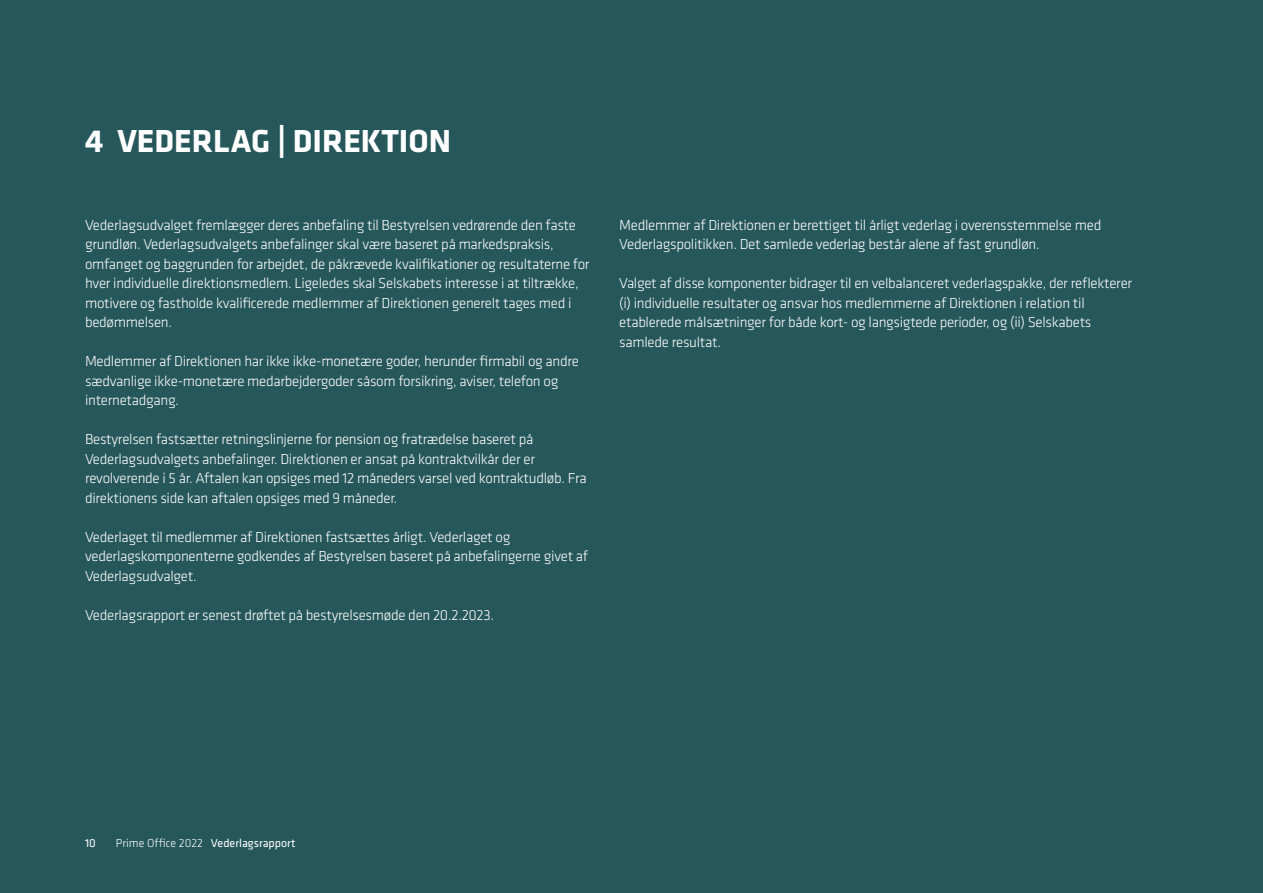
<style>
.page{position:relative;width:1263px;height:893px;background:#26575a}
.page>*{position:absolute;margin:0;border:0;box-sizing:border-box;transform-origin:0 0}
.t1{font:700 33px "Klavika";color:#fff}
.t2{font:300 15px/19.5px "Klavika";letter-spacing:-.02em;color:#fff}
.t3{font:12px "Klavika";color:#fff}
.s1{font-weight:300}
</style>
<div class="page">
<h1 class="t1" style="left:85px;top:123px;width:368px">4 VEDERLAG | DIREKTION</h1>
<p class="t2" style="left:85px;top:215px;width:506px">Vederlagsudvalget fremlægger deres anbefaling til Bestyrelsen vedrørende den faste grundløn. Vederlagsudvalgets anbefalinger skal være baseret på markedspraksis, omfanget og baggrunden for arbejdet, de påkrævede kvalifikationer og resultaterne for hver individuelle direktionsmedlem. Ligeledes skal Selskabets interesse i at tiltrække, motivere og fastholde kvalificerede medlemmer af Direktionen generelt tages med i bedømmelsen.</p>
<p class="t2" style="left:85px;top:352px;width:495px">Medlemmer af Direktionen har ikke ikke-monetære goder, herunder firmabil og andre sædvanlige ikke-monetære medarbejdergoder såsom forsikring, aviser, telefon og internetadgang.</p>
<p class="t2" style="left:85px;top:430px;width:503px">Bestyrelsen fastsætter retningslinjerne for pension og fratrædelse baseret på Vederlagsudvalgets anbefalinger. Direktionen er ansat på kontraktvilkår der er revolverende i 5 år. Aftalen kan opsiges med 12 måneders varsel ved kontraktudløb. Fra direktionens side kan aftalen opsiges med 9 måneder.</p>
<p class="t2" style="left:85px;top:527px;width:505px">Vederlaget til medlemmer af Direktionen fastsættes årligt. Vederlaget og vederlagskomponenterne godkendes af Bestyrelsen baseret på anbefalingerne givet af<br>Vederlagsudvalget.</p>
<p class="t2" style="left:85px;top:605px;width:411px">Vederlagsrapport er senest drøftet på bestyrelsesmøde den 20.2.2023.</p>
<p class="t2" style="left:619px;top:215px;width:484px">Medlemmer af Direktionen er berettiget til årligt vederlag i overensstemmelse med<br>Vederlagspolitikken. Det samlede vederlag består alene af fast grundløn.</p>
<p class="t2" style="left:619px;top:274px;width:514px">Valget af disse komponenter bidrager til en velbalanceret vederlagspakke, der reflekterer (i) individuelle resultater og ansvar hos medlemmerne af Direktionen i relation til etablerede målsætninger for både kort- og langsigtede perioder, og (ii) Selskabets samlede resultat.</p>
<p class="t3" style="left:85px;top:837px;width:12px">10</p>
<p class="t3" style="left:116px;top:837px;width:181px"><span class="s1">Prime Office 2022</span> Vederlagsrapport</p>
</div>
